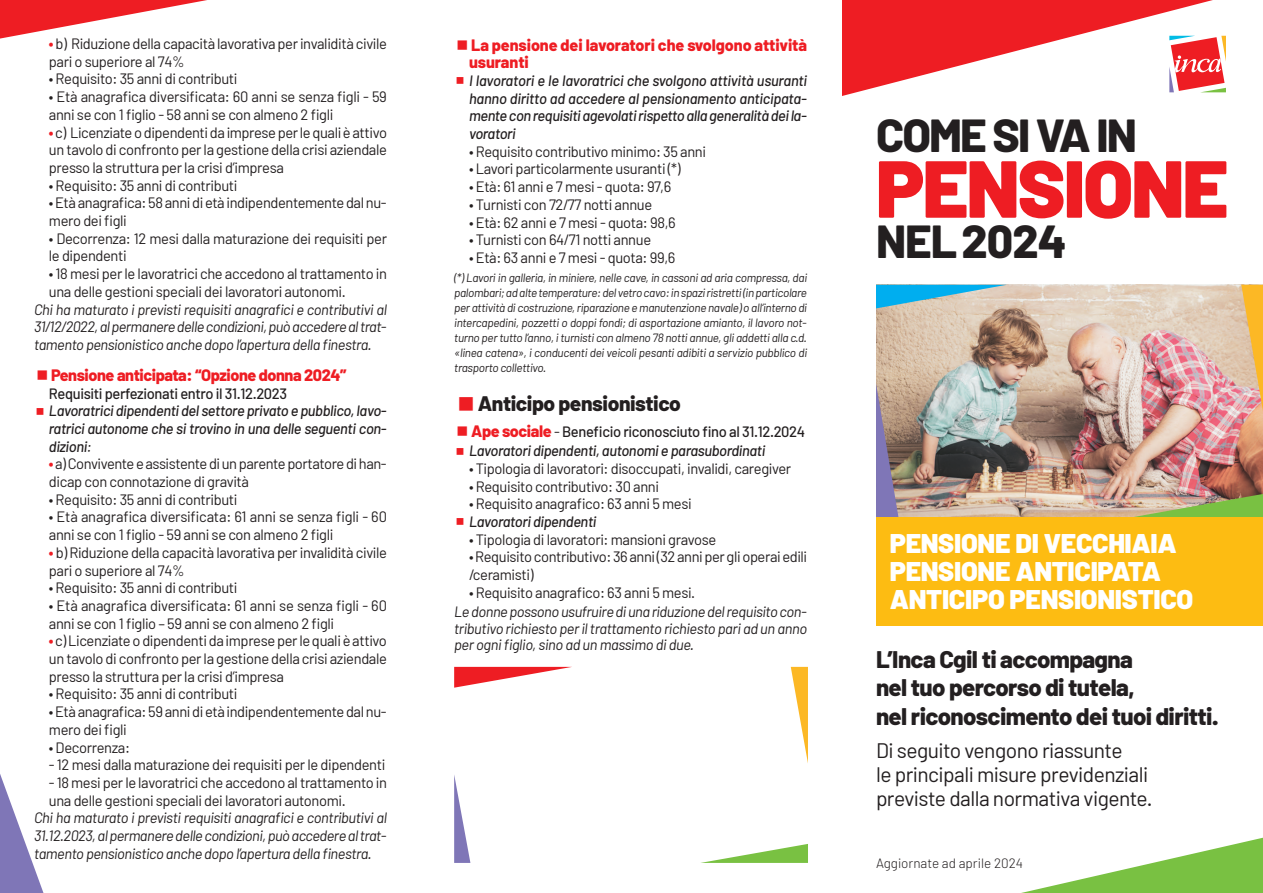
<style>
.page{position:relative;width:1263px;height:893px;background:#fff}
.page>*{position:absolute;margin:0;border:0;box-sizing:border-box;transform-origin:0 0}
.t1{font:900 80.7px "Barlow";letter-spacing:-.025em;color:#ee1d23}
.t2{font:800 46.2px "Barlow";letter-spacing:-.03em;color:#231f20}
.t3{font:900 27px "Barlow";letter-spacing:-.01em;color:#fff}
.t4{font:800 24px "Barlow";letter-spacing:-.025em;color:#231f20}
.t5{font:21px "Barlow";letter-spacing:-.025em;color:#231f20}
.t6{font:800 21px "Barlow";letter-spacing:-.02em;color:#231f20}
.t7{font:800 16.5px/17.7px "Barlow";letter-spacing:-.01em;color:#ee1d23}
.t8{font:15px/17.7px "Barlow";letter-spacing:-.025em;color:#231f20}
.t9{font:italic 15px/17.7px "Barlow";letter-spacing:-.03em;color:#231f20;text-align:justify}
.t10{font:italic 500 15px/17.7px "Barlow";letter-spacing:-.025em;color:#231f20;text-align:justify}
.t11{font:500 15px "Barlow";letter-spacing:-.025em;color:#231f20}
.t12{font:300 13.5px "Barlow";color:#231f20}
.t13{font:italic 12px/15px "Barlow";letter-spacing:-.025em;color:#231f20;text-align:justify}
.s1{font-weight:700;color:#ee1d23}
.s2{font-weight:400}
.s3{font-weight:800;font-size:16.5px;color:#ee1d23}
</style>
<div class="page">
<img style="left:876px;top:285px;width:257px;height:232px">
<svg style="left:1021px;top:837px;width:242px;height:56px"></svg>
<svg style="left:876px;top:285px;width:131px;height:23px;background:#6ebdd4"></svg>
<img style="left:1133px;top:285px;width:130px;height:232px">
<svg style="left:876px;top:383px;width:23px;height:134px;background:#938196"></svg>
<div style="left:876px;top:517px;width:387px;height:108px;background:#fdbc12"></div>
<svg style="left:454px;top:667px;width:117px;height:21px"></svg>
<svg style="left:791px;top:667px;width:17px;height:96px"></svg>
<svg style="left:701px;top:844px;width:107px;height:19px"></svg>
<svg style="left:454px;top:775px;width:16px;height:88px"></svg>
<svg style="left:0;top:0;width:207px;height:39px"></svg>
<svg style="left:842px;top:0;width:384px;height:96px"></svg>
<svg style="left:0;top:774px;width:44px;height:119px"></svg>
<p class="t8" style="left:49px;top:34px;width:340px"><span class="s1">•</span> b) Riduzione della capacità lavorativa per invalidità civile pari o superiore al 74%</p>
<p class="t8" style="left:49px;top:70px;width:190px">• Requisito: 35 anni di contributi</p>
<p class="t8" style="left:49px;top:87px;width:340px">• Età anagrafica diversificata: 60 anni se senza figli - 59 anni se con 1 figlio - 58 anni se con almeno 2 figli</p>
<p class="t8" style="left:49px;top:123px;width:340px;text-align:justify"><span class="s1">•</span> c) Licenziate o dipendenti da imprese per le quali è attivo un tavolo di confronto per la gestione della crisi aziendale presso la struttura per la crisi d’impresa</p>
<p class="t8" style="left:49px;top:176px;width:190px">• Requisito: 35 anni di contributi</p>
<p class="t8" style="left:49px;top:193px;width:339px">• Età anagrafica: 58 anni di età indipendentemente dal nu&shy;mero dei figli</p>
<p class="t8" style="left:49px;top:229px;width:340px">• Decorrenza: 12 mesi dalla maturazione dei requisiti per le dipendenti</p>
<p class="t8" style="left:49px;top:264px;width:340px">• 18 mesi per le lavoratrici che accedono al trattamento in una delle gestioni speciali dei lavoratori autonomi.</p>
<p class="t9" style="left:34px;top:300px;width:354px">Chi ha maturato i previsti requisiti anagrafici e contributivi al 31/12/2022, al permanere delle condizioni, può accedere al trat&shy;tamento pensionistico anche dopo l’apertura della finestra.</p>
<p class="t7" style="left:51px;top:365px;width:297px">Pensione anticipata: “Opzione donna 2024”</p>
<p class="t11" style="left:49px;top:384px;width:240px">Requisiti perfezionati entro il 31.12.2023</p>
<p class="t10" style="left:49px;top:401px;width:339px">Lavoratrici dipendenti del settore privato e pubblico, lavo&shy;ratrici autonome che si trovino in una delle seguenti con&shy;dizioni<span class="s2">:</span></p>
<p class="t8" style="left:49px;top:454px;width:339px"><span class="s1">•</span> a) Convivente e assistente di un parente portatore di han&shy;dicap con connotazione di gravità</p>
<p class="t8" style="left:49px;top:490px;width:190px">• Requisito: 35 anni di contributi</p>
<p class="t8" style="left:49px;top:508px;width:340px">• Età anagrafica diversificata: 61 anni se senza figli - 60 anni se con 1 figlio - 59 anni se con almeno 2 figli</p>
<p class="t8" style="left:49px;top:543px;width:340px"><span class="s1">•</span> b) Riduzione della capacità lavorativa per invalidità civile pari o superiore al 74%</p>
<p class="t8" style="left:49px;top:578px;width:190px">• Requisito: 35 anni di contributi</p>
<p class="t8" style="left:49px;top:596px;width:340px">• Età anagrafica diversificata: 61 anni se senza figli - 60 anni se con 1 figlio – 59 anni se con almeno 2 figli</p>
<p class="t8" style="left:49px;top:631px;width:340px;text-align:justify"><span class="s1">•</span> c) Licenziate o dipendenti da imprese per le quali è attivo un tavolo di confronto per la gestione della crisi aziendale presso la struttura per la crisi d’impresa</p>
<p class="t8" style="left:49px;top:685px;width:190px">• Requisito: 35 anni di contributi</p>
<p class="t8" style="left:49px;top:702px;width:339px">• Età anagrafica: 59 anni di età indipendentemente dal nu&shy;mero dei figli</p>
<p class="t8" style="left:49px;top:738px;width:83px">• Decorrenza:</p>
<p class="t8" style="left:49px;top:755px;width:338px">- 12 mesi dalla maturazione dei requisiti per le dipendenti</p>
<p class="t8" style="left:49px;top:773px;width:340px">- 18 mesi per le lavoratrici che accedono al trattamento in una delle gestioni speciali dei lavoratori autonomi.</p>
<p class="t9" style="left:34px;top:808px;width:354px">Chi ha maturato i previsti requisiti anagrafici e contributivi al 31.12.2023, al permanere delle condizioni, può accedere al trat&shy;tamento pensionistico anche dopo l’apertura della finestra.</p>
<p class="t7" style="left:469px;top:35px;width:340px">La pensione dei lavoratori che svolgono attività usuranti</p>
<p class="t10" style="left:469px;top:71px;width:340px">I lavoratori e le lavoratrici che svolgono attività usuranti hanno diritto ad accedere al pensionamento anticipata&shy;mente con requisiti agevolati rispetto alla generalità dei la&shy;voratori</p>
<p class="t8" style="left:469px;top:142px;width:239px">• Requisito contributivo minimo: 35 anni</p>
<p class="t8" style="left:469px;top:160px;width:213px">• Lavori particolarmente usuranti (*)</p>
<p class="t8" style="left:469px;top:177px;width:204px">• Età: 61 anni e 7 mesi - quota: 97,6</p>
<p class="t8" style="left:469px;top:195px;width:185px">• Turnisti con 72/77 notti annue</p>
<p class="t8" style="left:469px;top:213px;width:208px">• Età: 62 anni e 7 mesi - quota: 98,6</p>
<p class="t8" style="left:469px;top:230px;width:184px">• Turnisti con 64/71 notti annue</p>
<p class="t8" style="left:469px;top:248px;width:208px">• Età: 63 anni e 7 mesi - quota: 99,6</p>
<p class="t13" style="left:454px;top:270px;width:354px">(*) Lavori in galleria, in miniere, nelle cave, in cassoni ad aria compressa, dai palombari; ad alte temperature: del vetro cavo: in spazi ristretti (in particolare per attività di costruzione, riparazione e manutenzione navale) o all‘interno di intercapedini, pozzetti o doppi fondi; di asportazione amianto, il lavoro not&shy;turno per tutto l’anno, i turnisti con almeno 78 notti annue, gli addetti alla c.d. «linea catena», i conducenti dei veicoli pesanti adibiti a servizio pubblico di trasporto collettivo.</p>
<p class="t6" style="left:478px;top:390px;width:205px">Anticipo pensionistico</p>
<p class="t11" style="left:471px;top:422px;width:336px"><span class="s3">Ape sociale</span> <span class="s2">-</span> Beneficio riconosciuto fino al 31.12.2024</p>
<p class="t10" style="left:469px;top:441px;width:298px">Lavoratori dipendenti, autonomi e parasubordinati</p>
<p class="t8" style="left:469px;top:459px;width:324px">• Tipologia di lavoratori: disoccupati, invalidi, caregiver</p>
<p class="t8" style="left:469px;top:477px;width:191px">• Requisito contributivo: 30 anni</p>
<p class="t8" style="left:469px;top:494px;width:224px">• Requisito anagrafico: 63 anni 5 mesi</p>
<p class="t10" style="left:469px;top:512px;width:129px">Lavoratori dipendenti</p>
<p class="t8" style="left:469px;top:530px;width:249px">• Tipologia di lavoratori: mansioni gravose</p>
<p class="t8" style="left:469px;top:547px;width:340px">• Requisito contributivo: 36 anni (32 anni per gli operai edili /ceramisti)</p>
<p class="t8" style="left:469px;top:583px;width:228px">• Requisito anagrafico: 63 anni 5 mesi.</p>
<p class="t9" style="left:454px;top:603px;width:354px;line-height:16.5px">Le donne possono usufruire di una riduzione del requisito con&shy;tributivo richiesto per il trattamento richiesto pari ad un anno per ogni figlio, sino ad un massimo di due.</p>
<p class="t2" style="left:876px;top:106px;width:262px">COME SI VA IN</p>
<p class="t1" style="left:876px;top:137px;width:354px">PENSIONE</p>
<p class="t2" style="left:876px;top:212px;width:192px">NEL2024</p>
<p class="t3" style="left:890px;top:526px;width:288px">PENSIONE DI VECCHIAIA</p>
<p class="t3" style="left:890px;top:554px;width:273px">PENSIONE ANTICIPATA</p>
<p class="t3" style="left:890px;top:582px;width:305px">ANTICIPO PENSIONISTICO</p>
<p class="t4" style="left:876px;top:644px;width:258px">L’Inca Cgil ti accompagna</p>
<p class="t4" style="left:876px;top:672px;width:260px">nel tuo percorso di tutela,</p>
<p class="t4" style="left:876px;top:700px;width:344px">nel riconoscimento dei tuoi diritti.</p>
<p class="t5" style="left:876px;top:736px;width:248px">Di seguito vengono riassunte</p>
<p class="t5" style="left:876px;top:760px;width:274px">le principali misure previdenziali</p>
<p class="t5" style="left:876px;top:784px;width:278px">previste dalla normativa vigente.</p>
<p class="t12" style="left:876px;top:854px;width:149px">Aggiornate ad aprile 2024</p>
</div>
